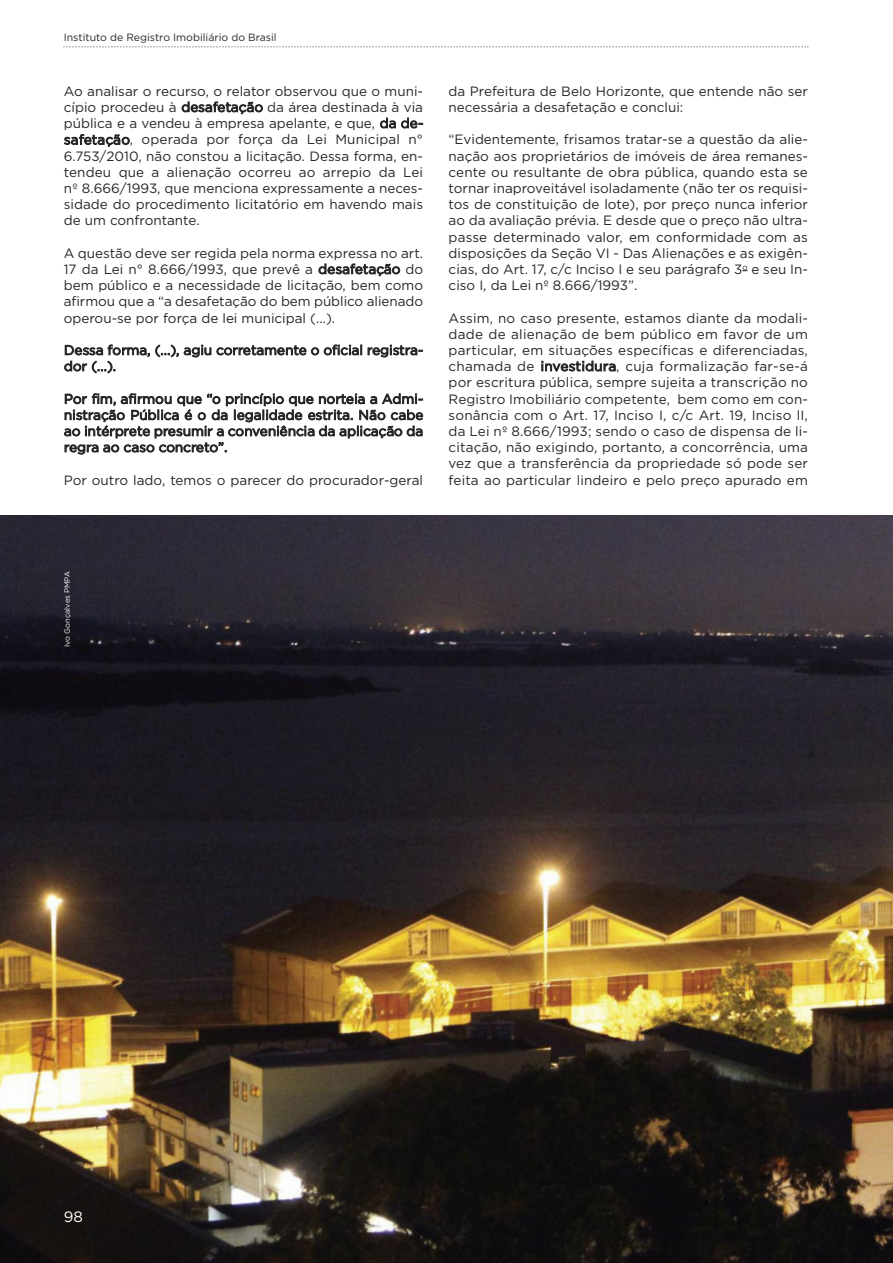
<style>
.page{position:relative;width:893px;height:1263px;background:#fff}
.page>*{position:absolute;margin:0;border:0;box-sizing:border-box;transform-origin:0 0}
.t1{font:15px "Gotham";color:#fff}
.t2{font:13.5px/16.2px "Gotham";color:#272627;text-align:justify}
.t3{font:10.5px "Gotham";color:#272627}
.t4{font:7.5px "Gotham";color:#fff}
</style>
<div class="page">
<svg style="left:63px;top:46px;width:746px;height:1px"></svg>
<img style="left:0;top:515px;width:893px;height:748px">
<p class="t3" style="left:64px;top:33px;width:214px">Instituto de Registro Imobiliário do Brasil</p>
<p class="t2" style="left:64px;top:84px;width:361px">Ao analisar o recurso, o relator observou que o muni&shy;cípio procedeu à desafetação da área destinada à via pública e a vendeu à empresa apelante, e que, da de&shy;safetação, operada por força da Lei Municipal n° 6.753/2010, não constou a licitação. Dessa forma, en&shy;tendeu que a alienação ocorreu ao arrepio da Lei nº 8.666/1993, que menciona expressamente a neces&shy;sidade do procedimento licitatório em havendo mais de um confrontante.</p>
<p class="t2" style="left:64px;top:246px;width:361px">A questão deve ser regida pela norma expressa no art.<br>17 da Lei n° 8.666/1993, que prevê a desafetação do bem público e a necessidade de licitação, bem como afirmou que a “a desafetação do bem público alienado operou-se por força de lei municipal (...).</p>
<p class="t2" style="left:64px;top:343px;width:361px">Dessa forma, (...), agiu corretamente o oficial registra&shy;dor (...).</p>
<p class="t2" style="left:64px;top:392px;width:361px">Por fim, afirmou que “o princípio que norteia a Admi&shy;nistração Pública é o da legalidade estrita. Não cabe ao intérprete presumir a conveniência da aplicação da regra ao caso concreto”.</p>
<p class="t2" style="left:64px;top:473px;width:361px">Por outro lado, temos o parecer do procurador-geral</p>
<p class="t2" style="left:449px;top:84px;width:361px">da Prefeitura de Belo Horizonte, que entende não ser necessária a desafetação e conclui:</p>
<p class="t2" style="left:449px;top:133px;width:361px">“Evidentemente, frisamos tratar-se a questão da alie&shy;nação aos proprietários de imóveis de área remanes&shy;cente ou resultante de obra pública, quando esta se tornar inaproveitável isoladamente (não ter os requisi&shy;tos de constituição de lote), por preço nunca inferior ao da avaliação prévia. E desde que o preço não ultra&shy;passe determinado valor, em conformidade com as disposições da Seção VI - Das Alienações e as exigên&shy;cias, do Art. 17, c/c Inciso I e seu parágrafo 3<sup>o</sup> e seu In&shy;ciso I, da Lei nº 8.666/1993”.</p>
<p class="t2" style="left:449px;top:311px;width:361px">Assim, no caso presente, estamos diante da modali&shy;dade de alienação de bem público em favor de um particular, em situações específicas e diferenciadas, chamada de investidura, cuja formalização far-se-á por escritura pública, sempre sujeita a transcrição no Registro Imobiliário competente, bem como em con&shy;sonância com o Art. 17, Inciso I, c/c Art. 19, Inciso lI, da Lei nº 8.666/1993; sendo o caso de dispensa de li&shy;citação, não exigindo, portanto, a concorrência, uma vez que a transferência da propriedade só pode ser feita ao particular lindeiro e pelo preço apurado em</p>
<p class="t4" style="left:65px;top:647px;width:77px;rotate:-90deg">Ivo Gonçalves PMPA</p>
<p class="t1" style="left:64px;top:1212px;width:21px">98</p>
</div>
